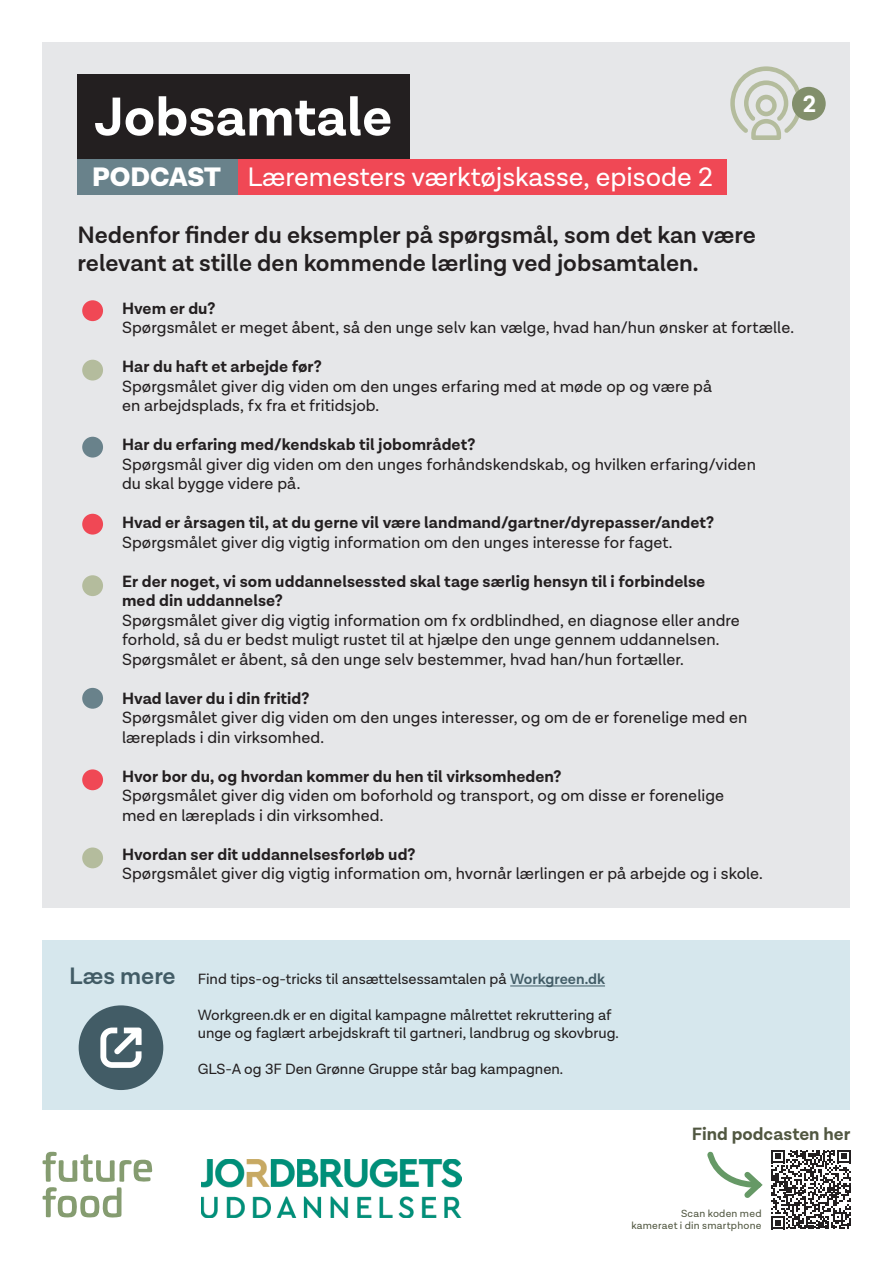
<style>
.page{position:relative;width:893px;height:1263px;background:#fff}
.page>*{position:absolute;margin:0;border:0;box-sizing:border-box;transform-origin:0 0}
.t1{font:700 55.2px "Lota Grotesque";color:#fff}
.t2{font:27px "Lota Grotesque";color:#fff}
.t3{font:900 27px "Lota Grotesque";letter-spacing:-.005em;color:#fff}
.t4{font:600 24px/28.8px "Lota Grotesque";color:#231f20}
.t5{font:600 24px "Lota Grotesque";color:#425c66}
.t6{font:700 23.85px "Lota Grotesque";color:#fff}
.t7{font:700 18px "Lota Grotesque";color:#515741}
.t8{font:16.5px/19.5px "Lota Grotesque";letter-spacing:.005em;color:#231f20}
.t9{font:700 16.5px/19.5px "Lota Grotesque";letter-spacing:.005em;color:#231f20}
.t10{font:15px "Lota Grotesque";color:#231f20}
.t11{font:10.5px "Lota Grotesque";letter-spacing:.02em;color:#515741}
.s1{font-weight:600;color:#425c66}
</style>
<div class="page">
<div style="left:43px;top:43px;width:807px;height:865px;background:#e6e7e9"></div>
<div style="left:43px;top:941px;width:807px;height:169px;background:#d6e7ed"></div>
<svg style="left:43px;top:1152px;width:109px;height:65px"></svg>
<img style="left:201px;top:1159px;width:260px;height:58px">
<div style="left:237px;top:159px;width:489px;height:36px;background:#f04855"></div>
<div style="left:78px;top:159px;width:160px;height:36px;background:#69828b"></div>
<div style="left:78px;top:74px;width:332px;height:85px;background:#231f20"></div>
<hr style="left:510px;top:985px;width:95px;height:1px;background:#425c66">
<div style="left:79px;top:1005px;width:84px;height:85px;background:#425c66;border-radius:50%"></div>
<svg style="left:100px;top:1027px;width:42px;height:41px"></svg>
<svg style="left:707px;top:1150px;width:143px;height:79px"></svg>
<div style="left:82px;top:300px;width:21px;height:21px;background:#f04855;border-radius:50%"></div>
<div style="left:82px;top:360px;width:21px;height:20px;background:#b4bc9d;border-radius:50%"></div>
<div style="left:82px;top:437px;width:21px;height:20px;background:#69828b;border-radius:50%"></div>
<div style="left:82px;top:514px;width:21px;height:21px;background:#f04855;border-radius:50%"></div>
<div style="left:82px;top:575px;width:21px;height:21px;background:#b4bc9d;border-radius:50%"></div>
<div style="left:82px;top:688px;width:21px;height:21px;background:#69828b;border-radius:50%"></div>
<div style="left:82px;top:769px;width:21px;height:21px;background:#f04855;border-radius:50%"></div>
<div style="left:82px;top:847px;width:21px;height:21px;background:#b4bc9d;border-radius:50%"></div>
<div style="left:792px;top:87px;width:34px;height:34px;background:#828f6b;border-radius:50%"></div>
<svg style="left:730px;top:66px;width:72px;height:74px"></svg>
<p class="t1" style="left:94px;top:85px;width:299px">Jobsamtale</p>
<p class="t3" style="left:92px;top:161px;width:130px">PODCAST</p>
<p class="t2" style="left:247px;top:162px;width:467px">Læremesters værktøjskasse, episode 2</p>
<p class="t6" style="left:803px;top:90px;width:15px">2</p>
<p class="t4" style="left:78px;top:221px;width:680px">Nedenfor finder du eksempler på spørgsmål, som det kan være relevant at stille den kommende lærling ved jobsamtalen.</p>
<p class="t9" style="left:122px;top:299px;width:95px">Hvem er du?</p>
<p class="t8" style="left:122px;top:318px;width:673px">Spørgsmålet er meget åbent, så den unge selv kan vælge, hvad han/hun ønsker at fortælle.</p>
<p class="t9" style="left:122px;top:358px;width:201px">Har du haft et arbejde før?</p>
<p class="t8" style="left:122px;top:377px;width:592px">Spørgsmålet giver dig viden om den unges erfaring med at møde op og være på en arbejdsplads, fx fra et fritidsjob.</p>
<p class="t9" style="left:122px;top:436px;width:355px">Har du erfaring med/kendskab til jobområdet?</p>
<p class="t8" style="left:122px;top:455px;width:635px">Spørgsmål giver dig viden om den unges forhåndskendskab, og hvilken erfaring/viden du skal bygge videre på.</p>
<p class="t9" style="left:122px;top:514px;width:594px">Hvad er årsagen til, at du gerne vil være landmand/gartner/dyrepasser/andet?</p>
<p class="t8" style="left:122px;top:533px;width:552px">Spørgsmålet giver dig vigtig information om den unges interesse for faget.</p>
<p class="t9" style="left:122px;top:572px;width:585px">Er der noget, vi som uddannelsessted skal tage særlig hensyn til i forbindelse med din uddannelse?</p>
<p class="t8" style="left:122px;top:611px;width:619px">Spørgsmålet giver dig vigtig information om fx ordblindhed, en diagnose eller andre</p>
<p class="t8" style="left:122px;top:630px;width:599px">forhold, så du er bedst muligt rustet til at hjælpe den unge gennem uddannelsen.</p>
<p class="t8" style="left:122px;top:650px;width:563px">Spørgsmålet er åbent, så den unge selv bestemmer, hvad han/hun fortæller.</p>
<p class="t9" style="left:122px;top:689px;width:189px">Hvad laver du i din fritid?</p>
<p class="t8" style="left:122px;top:708px;width:627px">Spørgsmålet giver dig viden om den unges interesser, og om de er forenelige med en læreplads i din virksomhed.</p>
<p class="t9" style="left:122px;top:767px;width:441px">Hvor bor du, og hvordan kommer du hen til virksomheden?</p>
<p class="t8" style="left:122px;top:786px;width:603px">Spørgsmålet giver dig viden om boforhold og transport, og om disse er forenelige med en læreplads i din virksomhed.</p>
<p class="t9" style="left:122px;top:845px;width:295px">Hvordan ser dit uddannelsesforløb ud?</p>
<p class="t8" style="left:122px;top:864px;width:642px">Spørgsmålet giver dig vigtig information om, hvornår lærlingen er på arbejde og i skole.</p>
<p class="t5" style="left:69px;top:962px;width:108px">Læs mere</p>
<p class="t10" style="left:198px;top:971px;width:409px">Find tips-og-tricks til ansættelsessamtalen på <span class="s1">Workgreen.dk</span></p>
<p class="t10" style="left:198px;top:1007px;width:415px">Workgreen.dk er en digital kampagne målrettet rekruttering af</p>
<p class="t10" style="left:198px;top:1025px;width:423px">unge og faglært arbejdskraft til gartneri, landbrug og skovbrug.</p>
<p class="t10" style="left:198px;top:1061px;width:367px">GLS-A og 3F Den Grønne Gruppe står bag kampagnen.</p>
<p class="t7" style="left:692px;top:1123px;width:160px">Find podcasten her</p>
<p class="t11" style="left:681px;top:1207px;width:82px">Scan koden med</p>
<p class="t11" style="left:631px;top:1219px;width:132px">kameraet i din smartphone</p>
</div>
